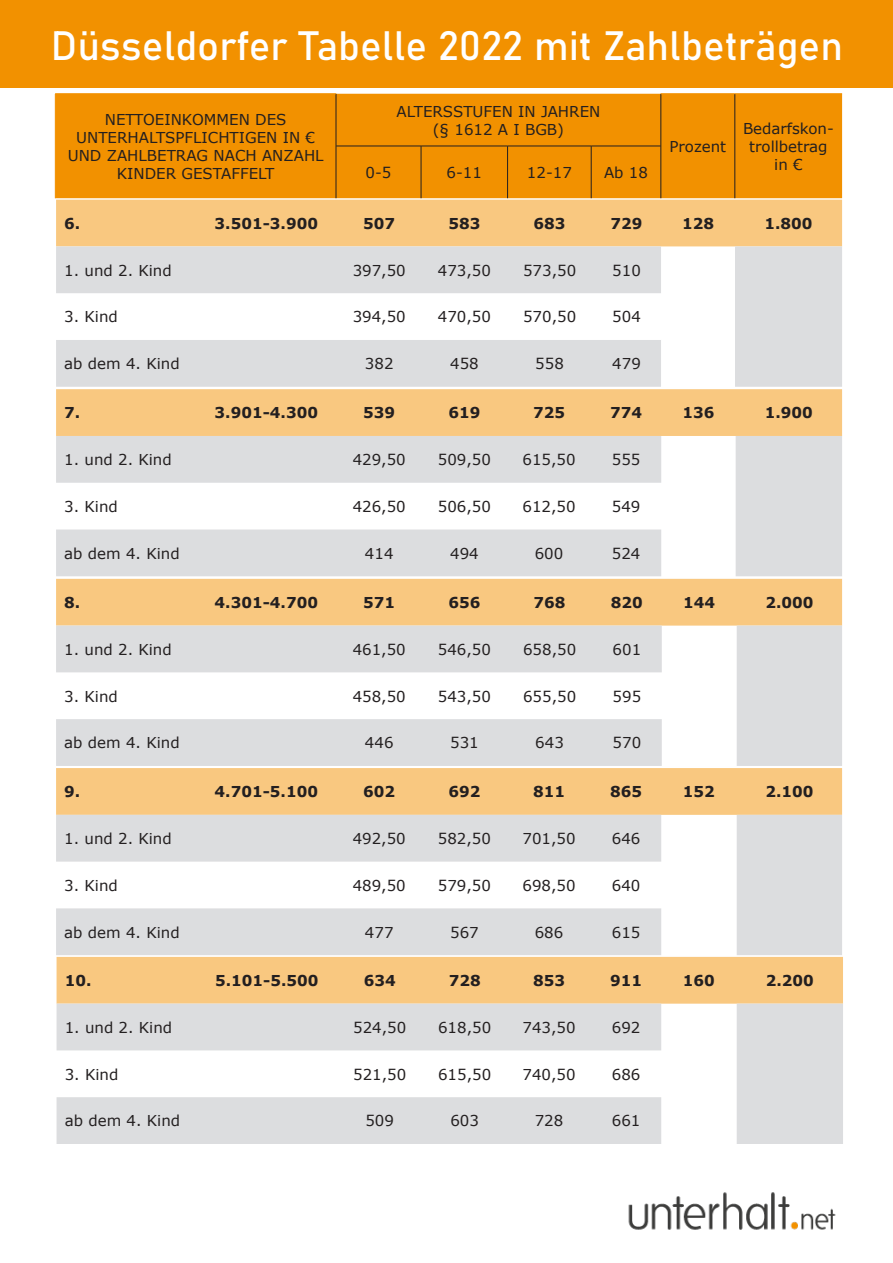
<style>
.page{position:relative;width:893px;height:1263px;background:#fff}
.page>*{position:absolute;margin:0;border:0;box-sizing:border-box;transform-origin:0 0}
.t1{font:40.5px "Bahnschrift";color:#fff}
.t2{font:15px/18px "Verdana";color:#231f20;text-align:center}
.t3{font:700 15px "Verdana";color:#231f20}
</style>
<div class="page">
<div style="left:1px;top:0;width:892px;height:87px;background:#f29100"></div>
<div style="left:56px;top:200px;width:786px;height:46px;background:#f9c880"></div>
<svg style="left:56px;top:246px;width:786px;height:141px;fill:#dcdddf"></svg>
<img style="left:628px;top:1192px;width:208px;height:38px">
<div style="left:56px;top:94px;width:786px;height:104px;background:#f29100"></div>
<hr style="left:661px;top:94px;width:1px;height:52px;background:#231f20">
<hr style="left:735px;top:94px;width:1px;height:52px;background:#231f20">
<hr style="left:661px;top:146px;width:1px;height:52px;background:#231f20">
<hr style="left:735px;top:146px;width:1px;height:52px;background:#231f20">
<hr style="left:336px;top:146px;width:1px;height:52px;background:#231f20">
<hr style="left:421px;top:146px;width:1px;height:52px;background:#231f20">
<hr style="left:507px;top:146px;width:1px;height:52px;background:#231f20">
<hr style="left:591px;top:146px;width:1px;height:52px;background:#231f20">
<hr style="left:336px;top:94px;width:1px;height:52px;background:#231f20">
<hr style="left:336px;top:146px;width:85px;height:1px;background:#231f20">
<hr style="left:421px;top:146px;width:87px;height:1px;background:#231f20">
<hr style="left:508px;top:146px;width:83px;height:1px;background:#231f20">
<hr style="left:591px;top:146px;width:70px;height:1px;background:#231f20">
<hr style="left:55px;top:94px;width:1px;height:52px;background:#f29100">
<hr style="left:55px;top:146px;width:1px;height:52px;background:#f29100">
<hr style="left:55px;top:93px;width:281px;height:1px;background:#f29100">
<hr style="left:661px;top:93px;width:74px;height:1px;background:#f29100">
<hr style="left:735px;top:93px;width:107px;height:1px;background:#f29100">
<div style="left:56px;top:389px;width:786px;height:47px;background:#f9c880"></div>
<svg style="left:56px;top:436px;width:786px;height:140px;fill:#dcdddf"></svg>
<div style="left:56px;top:579px;width:786px;height:47px;background:#f9c880"></div>
<svg style="left:56px;top:626px;width:786px;height:140px;fill:#dcdddf"></svg>
<div style="left:56px;top:768px;width:786px;height:47px;background:#f9c880"></div>
<svg style="left:56px;top:815px;width:786px;height:140px;fill:#dcdddf"></svg>
<div style="left:57px;top:957px;width:786px;height:47px;background:#f9c880"></div>
<svg style="left:57px;top:1004px;width:786px;height:140px;fill:#dcdddf"></svg>
<h1 class="t1" style="left:51px;top:31px;width:794px">Düsseldorfer Tabelle 2022 mit Zahlbeträgen</h1>
<p class="t2" style="left:68px;top:112px;width:257px">NETTOEINKOMMEN DES<br>UNTERHALTSPFLICHTIGEN IN €<br>UND ZAHLBETRAG NACH ANZAHL<br>KINDER GESTAFFELT</p>
<p class="t2" style="left:396px;top:103px;width:205px">ALTERSSTUFEN IN JAHREN (§ 1612 A I BGB)</p>
<p class="t2" style="left:366px;top:165px;width:27px">0-5</p>
<p class="t2" style="left:447px;top:165px;width:37px">6-11</p>
<p class="t2" style="left:527px;top:165px;width:46px">12-17</p>
<p class="t2" style="left:604px;top:165px;width:45px">Ab 18</p>
<p class="t2" style="left:669px;top:139px;width:58px">Prozent</p>
<p class="t2" style="left:743px;top:121px;width:92px">Bedarfskon&shy;trollbetrag in €</p>
<p class="t3" style="left:64px;top:217px;width:18px">6.</p>
<p class="t3" style="left:215px;top:217px;width:105px">3.501-3.900</p>
<p class="t3" style="left:363px;top:217px;width:33px">507</p>
<p class="t3" style="left:448px;top:217px;width:33px">583</p>
<p class="t3" style="left:534px;top:217px;width:33px">683</p>
<p class="t3" style="left:611px;top:217px;width:33px">729</p>
<p class="t3" style="left:682px;top:217px;width:33px">128</p>
<p class="t3" style="left:764px;top:217px;width:50px">1.800</p>
<p class="t2" style="left:64px;top:262px;width:109px">1. und 2. Kind</p>
<p class="t2" style="left:353px;top:262px;width:55px">397,50</p>
<p class="t2" style="left:438px;top:262px;width:55px">473,50</p>
<p class="t2" style="left:523px;top:262px;width:55px">573,50</p>
<p class="t2" style="left:612px;top:262px;width:30px">510</p>
<p class="t2" style="left:64px;top:309px;width:55px">3. Kind</p>
<p class="t2" style="left:353px;top:309px;width:55px">394,50</p>
<p class="t2" style="left:438px;top:309px;width:55px">470,50</p>
<p class="t2" style="left:523px;top:309px;width:55px">570,50</p>
<p class="t2" style="left:612px;top:309px;width:30px">504</p>
<p class="t2" style="left:64px;top:356px;width:117px">ab dem 4. Kind</p>
<p class="t2" style="left:365px;top:356px;width:30px">382</p>
<p class="t2" style="left:450px;top:356px;width:30px">458</p>
<p class="t2" style="left:535px;top:356px;width:30px">558</p>
<p class="t2" style="left:612px;top:356px;width:30px">479</p>
<p class="t3" style="left:64px;top:407px;width:18px">7.</p>
<p class="t3" style="left:215px;top:407px;width:105px">3.901-4.300</p>
<p class="t3" style="left:363px;top:407px;width:33px">539</p>
<p class="t3" style="left:448px;top:407px;width:33px">619</p>
<p class="t3" style="left:533px;top:407px;width:33px">725</p>
<p class="t3" style="left:610px;top:407px;width:33px">774</p>
<p class="t3" style="left:682px;top:407px;width:33px">136</p>
<p class="t3" style="left:765px;top:407px;width:50px">1.900</p>
<p class="t2" style="left:64px;top:452px;width:109px">1. und 2. Kind</p>
<p class="t2" style="left:353px;top:452px;width:55px">429,50</p>
<p class="t2" style="left:438px;top:452px;width:55px">509,50</p>
<p class="t2" style="left:522px;top:452px;width:55px">615,50</p>
<p class="t2" style="left:612px;top:452px;width:30px">555</p>
<p class="t2" style="left:64px;top:499px;width:55px">3. Kind</p>
<p class="t2" style="left:353px;top:499px;width:55px">426,50</p>
<p class="t2" style="left:438px;top:499px;width:55px">506,50</p>
<p class="t2" style="left:522px;top:499px;width:55px">612,50</p>
<p class="t2" style="left:612px;top:499px;width:30px">549</p>
<p class="t2" style="left:64px;top:545px;width:117px">ab dem 4. Kind</p>
<p class="t2" style="left:365px;top:545px;width:30px">414</p>
<p class="t2" style="left:450px;top:545px;width:30px">494</p>
<p class="t2" style="left:535px;top:545px;width:30px">600</p>
<p class="t2" style="left:612px;top:545px;width:30px">524</p>
<p class="t3" style="left:64px;top:596px;width:18px">8.</p>
<p class="t3" style="left:215px;top:596px;width:105px">4.301-4.700</p>
<p class="t3" style="left:363px;top:596px;width:33px">571</p>
<p class="t3" style="left:448px;top:596px;width:33px">656</p>
<p class="t3" style="left:534px;top:596px;width:33px">768</p>
<p class="t3" style="left:611px;top:596px;width:33px">820</p>
<p class="t3" style="left:683px;top:596px;width:33px">144</p>
<p class="t3" style="left:765px;top:596px;width:50px">2.000</p>
<p class="t2" style="left:64px;top:641px;width:109px">1. und 2. Kind</p>
<p class="t2" style="left:353px;top:641px;width:55px">461,50</p>
<p class="t2" style="left:438px;top:641px;width:55px">546,50</p>
<p class="t2" style="left:523px;top:641px;width:55px">658,50</p>
<p class="t2" style="left:613px;top:641px;width:30px">601</p>
<p class="t2" style="left:64px;top:688px;width:55px">3. Kind</p>
<p class="t2" style="left:353px;top:688px;width:55px">458,50</p>
<p class="t2" style="left:438px;top:688px;width:55px">543,50</p>
<p class="t2" style="left:523px;top:688px;width:55px">655,50</p>
<p class="t2" style="left:613px;top:688px;width:30px">595</p>
<p class="t2" style="left:64px;top:735px;width:117px">ab dem 4. Kind</p>
<p class="t2" style="left:365px;top:735px;width:30px">446</p>
<p class="t2" style="left:450px;top:735px;width:30px">531</p>
<p class="t2" style="left:535px;top:735px;width:30px">643</p>
<p class="t2" style="left:613px;top:735px;width:30px">570</p>
<p class="t3" style="left:64px;top:786px;width:18px">9.</p>
<p class="t3" style="left:215px;top:786px;width:105px">4.701-5.100</p>
<p class="t3" style="left:363px;top:786px;width:33px">602</p>
<p class="t3" style="left:448px;top:786px;width:33px">692</p>
<p class="t3" style="left:533px;top:786px;width:33px">811</p>
<p class="t3" style="left:610px;top:786px;width:33px">865</p>
<p class="t3" style="left:683px;top:786px;width:33px">152</p>
<p class="t3" style="left:765px;top:786px;width:50px">2.100</p>
<p class="t2" style="left:64px;top:831px;width:109px">1. und 2. Kind</p>
<p class="t2" style="left:353px;top:831px;width:55px">492,50</p>
<p class="t2" style="left:438px;top:831px;width:55px">582,50</p>
<p class="t2" style="left:522px;top:831px;width:55px">701,50</p>
<p class="t2" style="left:612px;top:831px;width:30px">646</p>
<p class="t2" style="left:64px;top:877px;width:55px">3. Kind</p>
<p class="t2" style="left:353px;top:877px;width:55px">489,50</p>
<p class="t2" style="left:438px;top:877px;width:55px">579,50</p>
<p class="t2" style="left:522px;top:877px;width:55px">698,50</p>
<p class="t2" style="left:612px;top:877px;width:30px">640</p>
<p class="t2" style="left:64px;top:924px;width:117px">ab dem 4. Kind</p>
<p class="t2" style="left:365px;top:924px;width:30px">477</p>
<p class="t2" style="left:450px;top:924px;width:30px">567</p>
<p class="t2" style="left:535px;top:924px;width:30px">686</p>
<p class="t2" style="left:612px;top:924px;width:30px">615</p>
<p class="t3" style="left:65px;top:974px;width:28px">10.</p>
<p class="t3" style="left:215px;top:974px;width:105px">5.101-5.500</p>
<p class="t3" style="left:364px;top:974px;width:33px">634</p>
<p class="t3" style="left:449px;top:974px;width:33px">728</p>
<p class="t3" style="left:533px;top:974px;width:33px">853</p>
<p class="t3" style="left:610px;top:974px;width:33px">911</p>
<p class="t3" style="left:683px;top:974px;width:33px">160</p>
<p class="t3" style="left:766px;top:974px;width:50px">2.200</p>
<p class="t2" style="left:65px;top:1019px;width:109px">1. und 2. Kind</p>
<p class="t2" style="left:353px;top:1019px;width:55px">524,50</p>
<p class="t2" style="left:438px;top:1019px;width:55px">618,50</p>
<p class="t2" style="left:522px;top:1019px;width:55px">743,50</p>
<p class="t2" style="left:612px;top:1019px;width:30px">692</p>
<p class="t2" style="left:65px;top:1066px;width:55px">3. Kind</p>
<p class="t2" style="left:353px;top:1066px;width:55px">521,50</p>
<p class="t2" style="left:438px;top:1066px;width:55px">615,50</p>
<p class="t2" style="left:522px;top:1066px;width:55px">740,50</p>
<p class="t2" style="left:612px;top:1066px;width:30px">686</p>
<p class="t2" style="left:65px;top:1113px;width:117px">ab dem 4. Kind</p>
<p class="t2" style="left:365px;top:1113px;width:30px">509</p>
<p class="t2" style="left:450px;top:1113px;width:30px">603</p>
<p class="t2" style="left:535px;top:1113px;width:30px">728</p>
<p class="t2" style="left:612px;top:1113px;width:30px">661</p>
</div>
